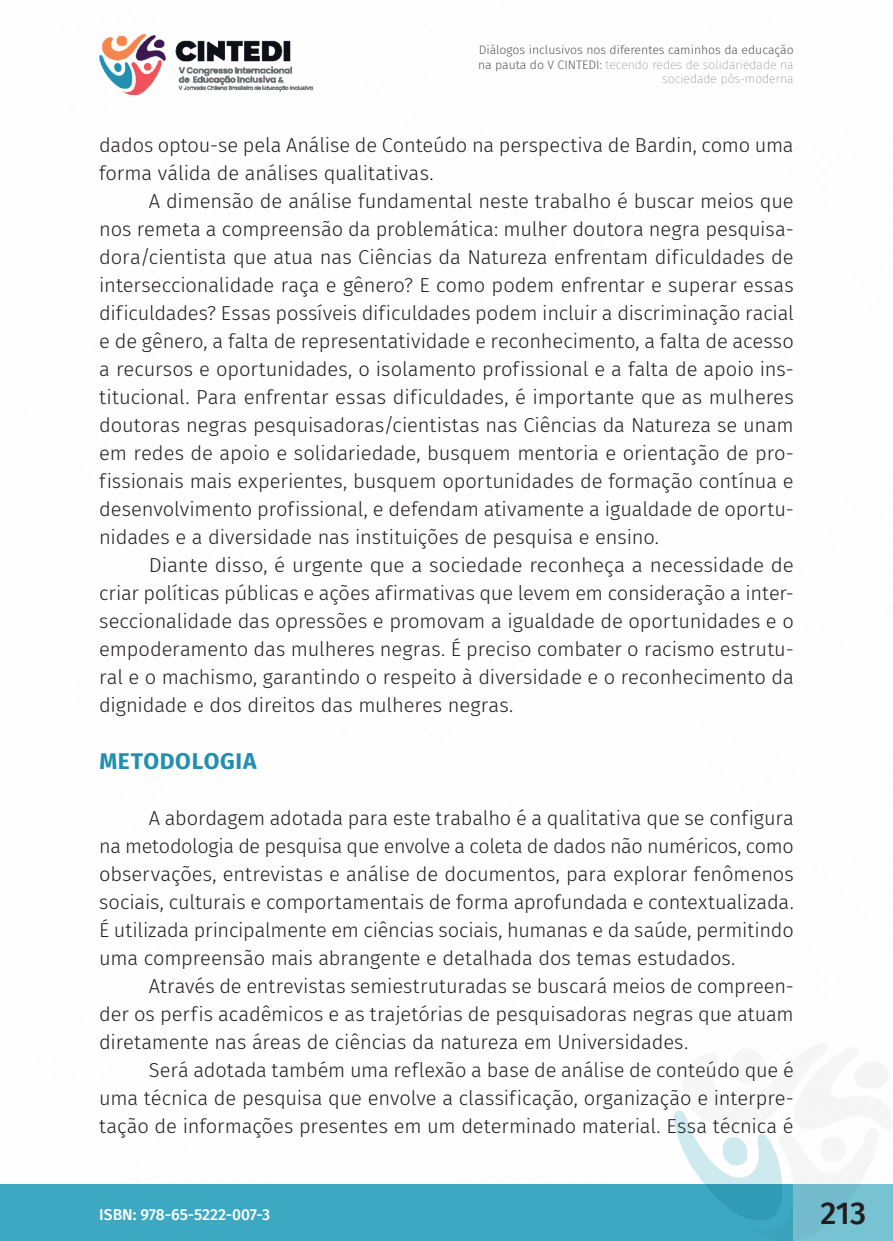
<style>
.page{position:relative;width:893px;height:1241px;background:#fff}
.page>*{position:absolute;margin:0;border:0;box-sizing:border-box;transform-origin:0 0}
.t1{font:500 31.5px "Fira Sans";color:#231f20}
._8_SUBTÍTULO{font:700 22.75px "Fira Sans";letter-spacing:.03em;color:#228eb0}
._6_CORPO{font:300 20.12px/28px "Fira Sans";letter-spacing:-.005em;color:#231f20;text-align:justify}
.t2{font:500 15.75px "Fira Sans";color:#fff}
.t3{font:300 12.25px/14.7px "Fira Sans";color:#57585a;text-align:right}
.s1{font-weight:100}
</style>
<div class="page">
<div style="left:0;top:1184px;width:794px;height:56px;background:#3da8c1"></div>
<img style="left:99px;top:33px;width:214px;height:61px">
<svg style="left:674px;top:1049px;width:219px;height:191px"></svg>
<p class="t3" style="left:478px;top:42px;width:317px">Diálogos inclusivos nos diferentes caminhos da educação na pauta do V CINTEDI: <span class="s1">tecendo redes de solidariedade na sociedade pós-moderna</span></p>
<p class="_6_CORPO" style="left:99px;top:131px;width:696px">dados optou-se pela Análise de Conteúdo na perspectiva de Bardin, como uma forma válida de análises qualitativas.</p>
<p class="_6_CORPO" style="left:99px;top:187px;width:696px;text-indent:50px">A dimensão de análise fundamental neste trabalho é buscar meios que nos remeta a compreensão da problemática: mulher doutora negra pesquisa&shy;dora/cientista que atua nas Ciências da Natureza enfrentam dificuldades de interseccionalidade raça e gênero? E como podem enfrentar e superar essas dificuldades? Essas possíveis dificuldades podem incluir a discriminação racial e de gênero, a falta de representatividade e reconhecimento, a falta de acesso a recursos e oportunidades, o isolamento profissional e a falta de apoio ins&shy;titucional. Para enfrentar essas dificuldades, é importante que as mulheres doutoras negras pesquisadoras/cientistas nas Ciências da Natureza se unam em redes de apoio e solidariedade, busquem mentoria e orientação de pro&shy;fissionais mais experientes, busquem oportunidades de formação contínua e desenvolvimento profissional, e defendam ativamente a igualdade de oportu&shy;nidades e a diversidade nas instituições de pesquisa e ensino.</p>
<p class="_6_CORPO" style="left:99px;top:551px;width:696px;text-indent:50px">Diante disso, é urgente que a sociedade reconheça a necessidade de criar políticas públicas e ações afirmativas que levem em consideração a inter&shy;seccionalidade das opressões e promovam a igualdade de oportunidades e o empoderamento das mulheres negras. É preciso combater o racismo estrutu&shy;ral e o machismo, garantindo o respeito à diversidade e o reconhecimento da dignidade e dos direitos das mulheres negras.</p>
<p class="_8_SUBTÍTULO" style="left:99px;top:741px;width:159px">METODOLOGIA</p>
<p class="_6_CORPO" style="left:99px;top:803px;width:696px;text-indent:50px">A abordagem adotada para este trabalho é a qualitativa que se configura na metodologia de pesquisa que envolve a coleta de dados não numéricos, como observações, entrevistas e análise de documentos, para explorar fenômenos sociais, culturais e comportamentais de forma aprofundada e contextualizada.<br>É utilizada principalmente em ciências sociais, humanas e da saúde, permitindo uma compreensão mais abrangente e detalhada dos temas estudados.</p>
<p class="_6_CORPO" style="left:99px;top:971px;width:696px;text-indent:50px">Através de entrevistas semiestruturadas se buscará meios de compreen&shy;der os perfis acadêmicos e as trajetórias de pesquisadoras negras que atuam diretamente nas áreas de ciências da natureza em Universidades.</p>
<p class="_6_CORPO" style="left:99px;top:1055px;width:696px;text-indent:50px">Será adotada também uma reflexão a base de análise de conteúdo que é uma técnica de pesquisa que envolve a classificação, organização e interpre&shy;tação de informações presentes em um determinado material. Essa técnica é</p>
<p class="t2" style="left:99px;top:1201px;width:172px">ISBN: 978-65-5222-007-3</p>
<h1 class="t1" style="left:821px;top:1187px;width:47px">213</h1>
</div>
